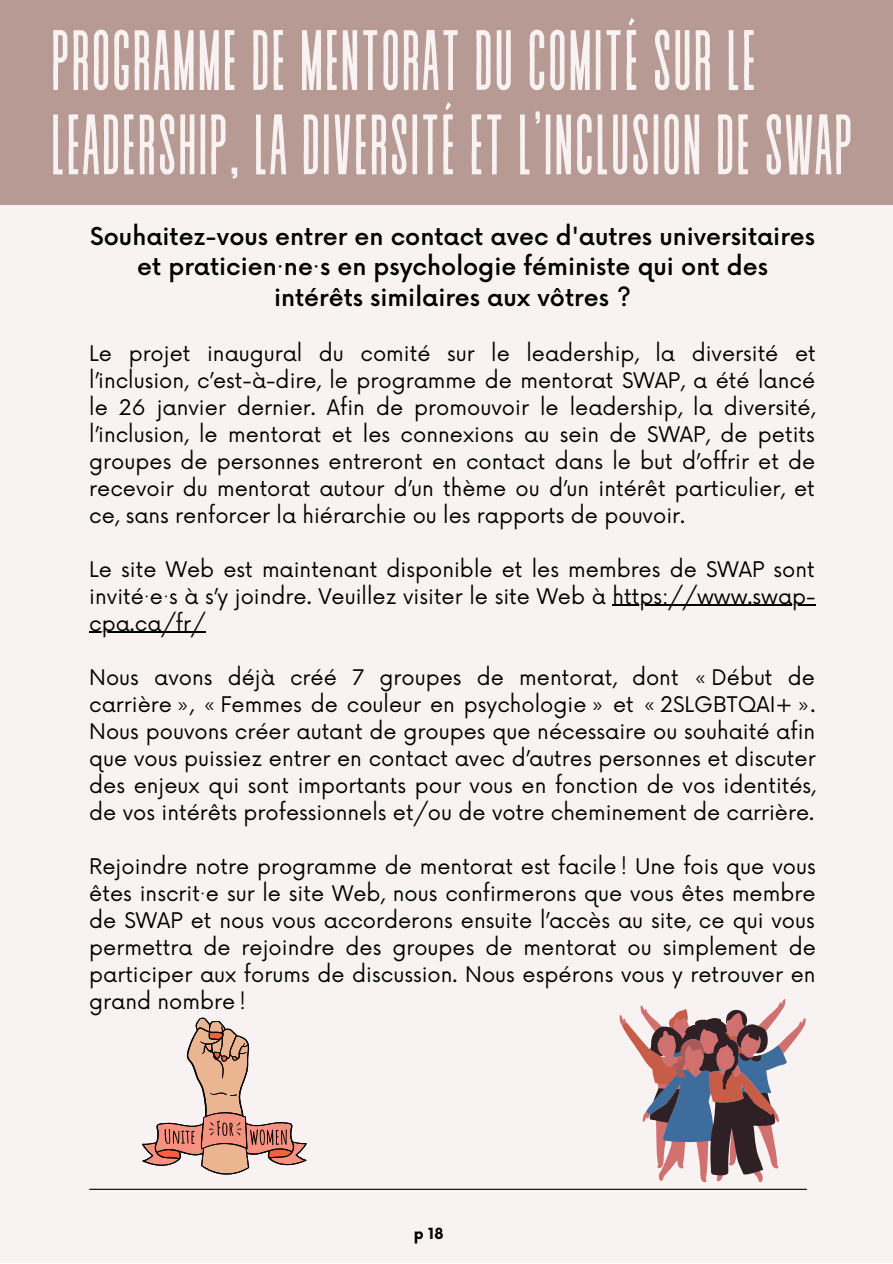
<style>
.page{position:relative;width:893px;height:1264px;background:#fff}
.page>*{position:absolute;margin:0;border:0;box-sizing:border-box;transform-origin:0 0}
.t1{font:85.5px/84.3px "Revive 80 Tall";color:#f8f3f2}
.t2{font:500 24px/30.3px "Now";color:#000;text-align:center}
.t3{font:21px/27px "Now";color:#000;text-align:justify}
.t4{font:700 15px "Now";color:#000}
</style>
<div class="page">
<div style="left:0;top:0;width:892px;height:1262px;background:#f8f3f2"></div>
<div style="left:0;top:0;width:892px;height:204px;background:#b69a93"></div>
<hr style="left:612px;top:605px;width:203px;height:1px;background:#000">
<hr style="left:89px;top:632px;width:116px;height:1px;background:#000">
<hr style="left:89px;top:1188px;width:717px;height:1px;background:#000">
<svg style="left:619px;top:999px;width:186px;height:183px"></svg>
<svg style="left:142px;top:1017px;width:165px;height:157px"></svg>
<h1 class="t1" style="left:50px;top:26px;width:804px">PROGRAMME DE MENTORAT DU COMITÉ SUR LE<br>LEADERSHIP, LA DIVERSITÉ ET L’INCLUSION DE SWAP</h1>
<p class="t2" style="left:90px;top:223px;width:726px">Souhaitez-vous entrer en contact avec d'autres universitaires et praticien·ne·s en psychologie féministe qui ont des intérêts similaires aux vôtres ?</p>
<p class="t3" style="left:89px;top:341px;width:728px">Le projet inaugural du comité sur le leadership, la diversité et l’inclusion, c’est-à-dire, le programme de mentorat SWAP, a été lancé le 26 janvier dernier. Afin de promouvoir le leadership, la diversité, l’inclusion, le mentorat et les connexions au sein de SWAP, de petits groupes de personnes entreront en contact dans le but d’offrir et de recevoir du mentorat autour d’un thème ou d’un intérêt particulier, et ce, sans renforcer la hiérarchie ou les rapports de pouvoir.</p>
<p class="t3" style="left:89px;top:556px;width:728px">Le site Web est maintenant disponible et les membres de SWAP sont invité·e·s à s’y joindre. Veuillez visiter le site Web à https://www.swap&shy;cpa.ca/fr/</p>
<p class="t3" style="left:89px;top:664px;width:728px">Nous avons déjà créé 7 groupes de mentorat, dont « Début de carrière », « Femmes de couleur en psychologie » et « 2SLGBTQAI+ ».<br>Nous pouvons créer autant de groupes que nécessaire ou souhaité afin que vous puissiez entrer en contact avec d’autres personnes et discuter des enjeux qui sont importants pour vous en fonction de vos identités, de vos intérêts professionnels et/ou de votre cheminement de carrière.</p>
<p class="t3" style="left:89px;top:853px;width:728px">Rejoindre notre programme de mentorat est facile ! Une fois que vous êtes inscrit·e sur le site Web, nous confirmerons que vous êtes membre de SWAP et nous vous accorderons ensuite l’accès au site, ce qui vous permettra de rejoindre des groupes de mentorat ou simplement de participer aux forums de discussion. Nous espérons vous y retrouver en grand nombre !</p>
<p class="t4" style="left:413px;top:1225px;width:31px">p 18</p>
</div>
